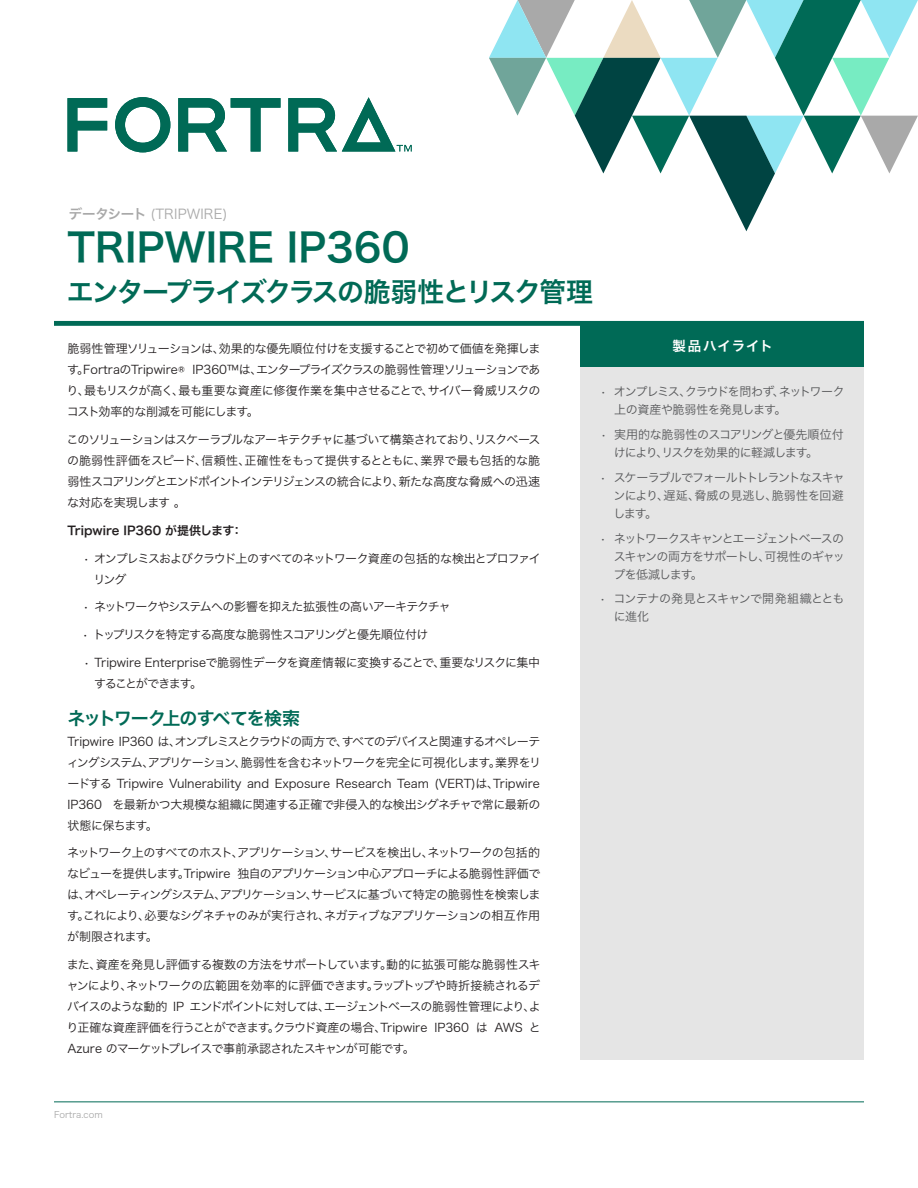
<style>
.page{position:relative;width:918px;height:1188px;background:#fff}
.page>*{position:absolute;margin:0;border:0;box-sizing:border-box;transform-origin:0 0}
.FTA_Title__no_rule{font:39px "Hira Kaku Pro N W6";color:#006a56}
.FTA_Subtitle__above_rule{font:27px "Hira Kaku Pro N W6";letter-spacing:-.075em;color:#006a56}
.FTA_H1{font:18px "Hira Kaku Pro N W6";letter-spacing:-.055em;color:#006a56}
.FTA_Document_Type{font:13.5px "Hira Kaku Pro N W3";letter-spacing:.01em;color:#a9a9a9}
.FTA_Sidebar_-_Header__white{font:13.5px "Hira Kaku Pro N W6";letter-spacing:.07em;color:#fff}
.FTA_Body{font:12px/21px "Hira Kaku Pro N W3";letter-spacing:-.055em;color:#231f20;text-align:justify}
.t1{font:12px/18px "Hira Kaku Pro N W3";letter-spacing:-.06em;color:#57585a}
.FTA_Body-2{font:12px/21px "Hira Kaku Pro N W3";letter-spacing:-.03em;color:#231f20}
.FTA_Body-3{font:12px/21px "Hira Kaku Pro N W3";letter-spacing:-.08em;color:#231f20}
.FTA_Body-4{font:12px "Hira Kaku Pro N W6";color:#231f20}
.t2{font:9px "Hira Kaku Pro N W3";color:#a9a9a9}
.s1{font-family:"Hira Kaku Pro N W6"}
</style>
<div class="page">
<svg style="left:489px;top:0;width:429px;height:231px"></svg>
<hr style="left:54px;top:1101px;width:810px;height:1px;background:#006a56">
<svg style="left:68px;top:98px;width:39px;height:54px"></svg>
<svg style="left:178px;top:98px;width:103px;height:54px"></svg>
<svg style="left:115px;top:97px;width:55px;height:55px"></svg>
<svg style="left:288px;top:97px;width:124px;height:55px"></svg>
<div style="left:580px;top:324px;width:284px;height:43px;background:#006a56"></div>
<div style="left:580px;top:367px;width:284px;height:693px;background:#e5e5e5"></div>
<div style="left:54px;top:321px;width:810px;height:5px;background:#006a56"></div>
<p class="FTA_Document_Type" style="left:69px;top:202px;width:160px"><span class="s1">データシート</span> (TRIPWIRE)</p>
<p class="FTA_Title__no_rule" style="left:68px;top:212px;width:343px">TRIPWIRE IP360</p>
<p class="FTA_Subtitle__above_rule" style="left:67px;top:267px;width:528px">エンタープライズクラスの脆弱性とリスク管理</p>
<p class="FTA_Body" style="left:67px;top:338px;width:476px">脆弱性管理ソリューションは、効果的な優先順位付けを支援することで初めて価値を発揮します。FortraのTripwire® IP360™は、エンタープライズクラスの脆弱性管理ソリューションであり、最もリスクが高く、最も重要な資産に修復作業を集中させることで、サイバー脅威リスクのコスト効率的な削減を可能にします。</p>
<p class="FTA_Body" style="left:67px;top:428px;width:476px">このソリューションはスケーラブルなアーキテクチャに基づいて構築されており、リスクベースの脆弱性評価をスピード、信頼性、正確性をもって提供するとともに、業界で最も包括的な脆弱性スコアリングとエンドポイントインテリジェンスの統合により、新たな高度な脅威への迅速な対応を実現します 。</p>
<p class="FTA_Body-4" style="left:68px;top:520px;width:177px">Tripwire IP360 が提供します：</p>
<p class="FTA_Body-3" style="left:93px;top:547px;width:449px;text-indent:-10px">• オンプレミスおよびクラウド上のすべてのネットワーク資産の包括的な検出とプロファイリング</p>
<p class="FTA_Body" style="left:83px;top:596px;width:369px">• ネットワークやシステムへの影響を抑えた拡張性の高いアーキテクチャ</p>
<p class="FTA_Body" style="left:82px;top:623px;width:348px">• トップリスクを特定する高度な脆弱性スコアリングと優先順位付け</p>
<p class="FTA_Body-2" style="left:94px;top:651px;width:448px;text-indent:-10px">• Tripwire Enterpriseで脆弱性データを資産情報に変換することで、重要なリスクに集中することができます。</p>
<p class="FTA_H1" style="left:68px;top:702px;width:234px">ネットワーク上のすべてを検索</p>
<p class="FTA_Body" style="left:67px;top:730px;width:476px">Tripwire IP360 は、オンプレミスとクラウドの両方で、すべてのデバイスと関連するオペレーティングシステム、アプリケーション、脆弱性を含むネットワークを完全に可視化します。業界をリードする Tripwire Vulnerability and Exposure Research Team (VERT)は、Tripwire IP360 を最新かつ大規模な組織に関連する正確で非侵入的な検出シグネチャで常に最新の状態に保ちます。</p>
<p class="FTA_Body" style="left:67px;top:842px;width:475px">ネットワーク上のすべてのホスト、アプリケーション、サービスを検出し、ネットワークの包括的なビューを提供します。Tripwire 独自のアプリケーション中心アプローチによる脆弱性評価では、オペレーティングシステム、アプリケーション、サービスに基づいて特定の脆弱性を検索します。これにより、必要なシグネチャのみが実行され、ネガティブなアプリケーションの相互作用が制限されます。</p>
<p class="FTA_Body" style="left:67px;top:953px;width:476px">また、資産を発見し評価する複数の方法をサポートしています。動的に拡張可能な脆弱性スキャンにより、ネットワークの広範囲を効率的に評価できます。ラップトップや時折接続されるデバイスのような動的 IP エンドポイントに対しては、エージェントベースの脆弱性管理により、より正確な資産評価を行うことができます。クラウド資産の場合、Tripwire IP360 は AWS とAzure のマーケットプレイスで事前承認されたスキャンが可能です。</p>
<p class="FTA_Sidebar_-_Header__white" style="left:672px;top:333px;width:102px">製品ハイライト</p>
<p class="t1" style="left:614px;top:382px;width:232px;text-indent:-14px">• オンプレミス、クラウドを問わず、ネットワーク上の資産や脆弱性を発見します。</p>
<p class="t1" style="left:614px;top:425px;width:231px;text-indent:-13px">• 実用的な脆弱性のスコアリングと優先順位付けにより、リスクを効果的に軽減します。</p>
<p class="t1" style="left:613px;top:468px;width:233px;text-align:justify;text-indent:-13px">• スケーラブルでフォールトトレラントなスキャンにより、遅延、脅威の見逃し、脆弱性を回避します。</p>
<p class="t1" style="left:613px;top:528px;width:233px;text-align:justify;text-indent:-13px">• ネットワークスキャンとエージェントベースのスキャンの両方をサポートし、可視性のギャップを低減します。</p>
<p class="t1" style="left:614px;top:589px;width:232px;text-indent:-14px">• コンテナの発見とスキャンで開発組織とともに進化</p>
<p class="t2" style="left:54px;top:1106px;width:50px">Fortra.com</p>
</div>
